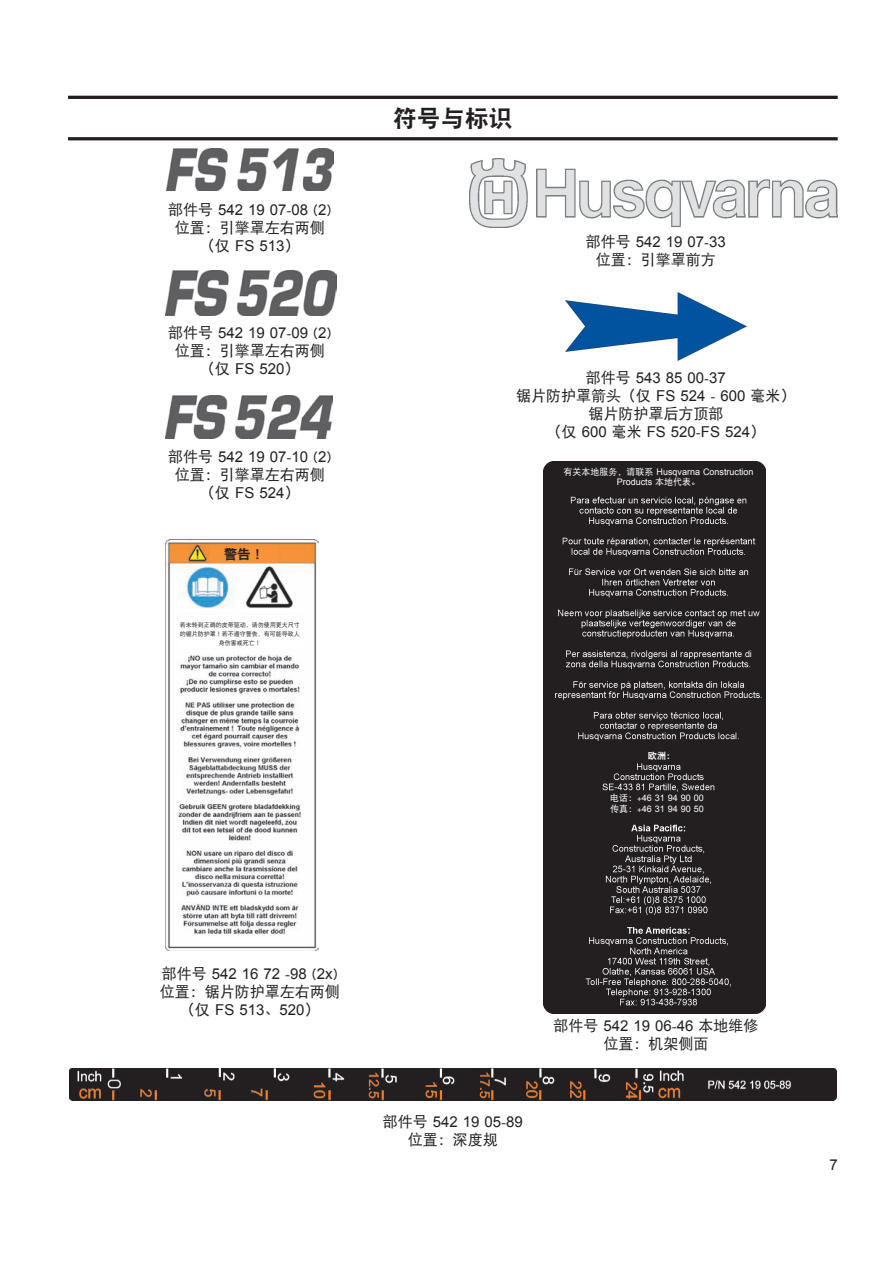
<style>
.page{position:relative;width:893px;height:1263px;background:#fff}
.page>*{position:absolute;margin:0;border:0;box-sizing:border-box;transform-origin:0 0}
.Kapitelrubrik{font:24px "DFP Hei W9";color:#231f20}
.body_10_1{font:15px "Arial";color:#231f20}
.body_10_1-2{font:15px "DFP Hei W5";color:#231f20}
.content_1{font:13.5px "DFP Hei W9";color:#231f20}
.content_1-2{font:9px/10.8px "Arial";color:#fff;text-align:center}
.content_1-3{font:9px "DFP Hei W9";color:#fff}
.content_1-4{font:6px/9px "DFP Hei W5";color:#231f20;text-align:center}
.s1{font-family:"DFP Hei W5"}
.s2{font-family:"Arial"}
</style>
<div class="page">
<hr style="left:68px;top:96px;width:770px;height:3px;background:#231f20">
<hr style="left:68px;top:137px;width:770px;height:3px;background:#231f20">
<img style="left:166px;top:149px;width:168px;height:42px">
<img style="left:166px;top:271px;width:170px;height:44px">
<img style="left:166px;top:395px;width:167px;height:43px">
<img style="left:166px;top:539px;width:152px;height:412px">
<img style="left:69px;top:1068px;width:768px;height:32px">
<img style="left:470px;top:158px;width:368px;height:70px">
<img style="left:566px;top:292px;width:180px;height:68px">
<img style="left:544px;top:461px;width:221px;height:552px">
<div style="left:210px;top:547px;width:68px;height:15px;background:#f7943b"></div>
<div style="left:178px;top:615px;width:123px;height:33px;background:#fff"></div>
<div style="left:558px;top:462px;width:201px;height:30px;background:#231f20"></div>
<div style="left:621px;top:747px;width:81px;height:15px;background:#231f20"></div>
<div style="left:605px;top:793px;width:103px;height:23px;background:#231f20"></div>
<p class="body_10_1" style="left:168px;top:199px;width:165px"><span class="s1">部件号</span> 542 19 07<span class="s1">-</span>08 <span class="s1">(</span>2<span class="s1">)</span></p>
<p class="body_10_1-2" style="left:175px;top:219px;width:151px">位置：引擎罩左右两侧</p>
<p class="body_10_1" style="left:200px;top:235px;width:101px"><span class="s1">（仅</span> FS 513<span class="s1">）</span></p>
<p class="body_10_1" style="left:168px;top:323px;width:165px"><span class="s1">部件号</span> 542 19 07<span class="s1">-</span>09 <span class="s1">(</span>2<span class="s1">)</span></p>
<p class="body_10_1-2" style="left:175px;top:343px;width:151px">位置：引擎罩左右两侧</p>
<p class="body_10_1" style="left:200px;top:359px;width:101px"><span class="s1">（仅</span> FS 520<span class="s1">）</span></p>
<p class="body_10_1" style="left:168px;top:447px;width:165px"><span class="s1">部件号</span> 542 19 07<span class="s1">-</span>10 <span class="s1">(</span>2<span class="s1">)</span></p>
<p class="body_10_1-2" style="left:175px;top:466px;width:151px">位置：引擎罩左右两侧</p>
<p class="body_10_1" style="left:200px;top:483px;width:101px"><span class="s1">（仅</span> FS 524<span class="s1">）</span></p>
<p class="content_1" style="left:224px;top:546px;width:42px">警告！</p>
<p class="content_1-4" style="left:180px;top:620px;width:121px">若未转到正确的皮带驱动，请勿使用更大尺寸的锯片防护罩！若不遵守警告，有可能导致人身伤害或死亡！</p>
<p class="Kapitelrubrik" style="left:393px;top:105px;width:121px">符号与标识</p>
<p class="body_10_1" style="left:586px;top:232px;width:142px"><span class="s1">部件号</span> 542 19 07<span class="s1">-</span>33</p>
<p class="body_10_1-2" style="left:596px;top:251px;width:121px">位置：引擎罩前方</p>
<p class="body_10_1" style="left:586px;top:368px;width:142px"><span class="s1">部件号</span> 543 85 00<span class="s1">-</span>37</p>
<p class="body_10_1-2" style="left:516px;top:387px;width:281px">锯片防护罩箭头（仅 <span class="s2">FS 524</span> - <span class="s2">600</span> 毫米）</p>
<p class="body_10_1-2" style="left:588px;top:405px;width:136px">锯片防护罩后方顶部</p>
<p class="body_10_1" style="left:547px;top:422px;width:220px"><span class="s1">（仅</span> 600 <span class="s1">毫米</span> FS 520<span class="s1">-</span>FS 524<span class="s1">）</span></p>
<p class="content_1-2" style="left:563px;top:466px;width:192px"><span class="s1">有关本地服务，请联系</span> Husqvarna Construction<br>Products <span class="s1">本地代表。</span></p>
<p class="content_1-3" style="left:648px;top:751px;width:28px">欧洲：</p>
<p class="content_1-2" style="left:610px;top:792px;width:95px"><span class="s1">电话：+</span>46 31 94 90 00</p>
<p class="content_1-2" style="left:610px;top:803px;width:95px"><span class="s1">传真：+</span>46 31 94 90 50</p>
<p class="body_10_1" style="left:162px;top:963px;width:177px"><span class="s1">部件号</span> 542 16 72 <span class="s1">-</span>98 <span class="s1">(</span>2x<span class="s1">)</span></p>
<p class="body_10_1-2" style="left:160px;top:983px;width:181px">位置：锯片防护罩左右两侧</p>
<p class="body_10_1" style="left:180px;top:999px;width:141px"><span class="s1">（仅</span> FS 513<span class="s1">、</span>520<span class="s1">）</span></p>
<p class="body_10_1" style="left:383px;top:1112px;width:142px"><span class="s1">部件号</span> 542 19 05<span class="s1">-</span>89</p>
<p class="body_10_1-2" style="left:408px;top:1132px;width:91px">位置：深度规</p>
<p class="body_10_1" style="left:553px;top:1015px;width:207px"><span class="s1">部件号</span> 542 19 06<span class="s1">-</span>46 <span class="s1">本地维修</span></p>
<p class="body_10_1-2" style="left:603px;top:1035px;width:106px">位置：机架侧面</p>
<p class="body_10_1" style="left:829px;top:1155px;width:10px">7</p>
</div>
